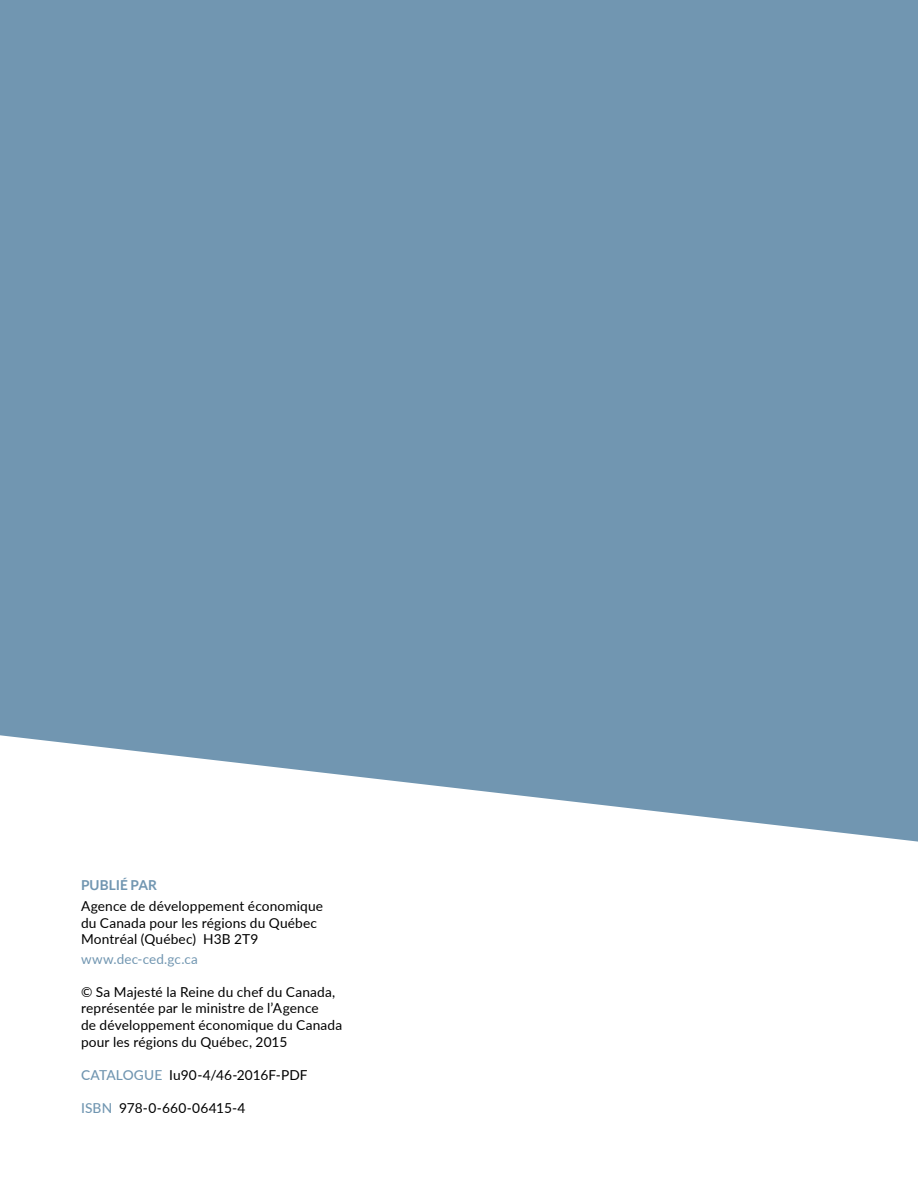
<style>
.page{position:relative;width:918px;height:1188px;background:#fff}
.page>*{position:absolute;margin:0;border:0;box-sizing:border-box;transform-origin:0 0}
.t1{font:13.65px/16.6px "Lato";letter-spacing:.01em;color:#000}
.t2{font:700 13.65px "Lato";color:#7196b1}
.t3{font:13.5px "Lato";letter-spacing:.015em;color:#7196b1}
.s1{font-weight:500;color:#7196b1}
</style>
<div class="page">
<div style="left:0;top:0;width:918px;height:842px;background:#7196b1"></div>
<p class="t2" style="left:81px;top:878px;width:78px">PUBLIÉ PAR</p>
<p class="t1" style="left:81px;top:898px;width:244px">Agence de développement économique du Canada pour les régions du Québec<br>Montréal (Québec) H3B 2T9</p>
<p class="t3" style="left:81px;top:949px;width:118px">www.dec-ced.gc.ca</p>
<p class="t1" style="left:81px;top:983px;width:263px">© Sa Majesté la Reine du chef du Canada, représentée par le ministre de l’Agence<br>de développement économique du Canada pour les régions du Québec, 2015</p>
<p class="t1" style="left:81px;top:1066px;width:228px"><span class="s1">CATALOGUE</span> Iu90-4/46-2016F-PDF</p>
<p class="t1" style="left:81px;top:1099px;width:166px"><span class="s1">ISBN</span> 978-0-660-06415-4</p>
</div>
